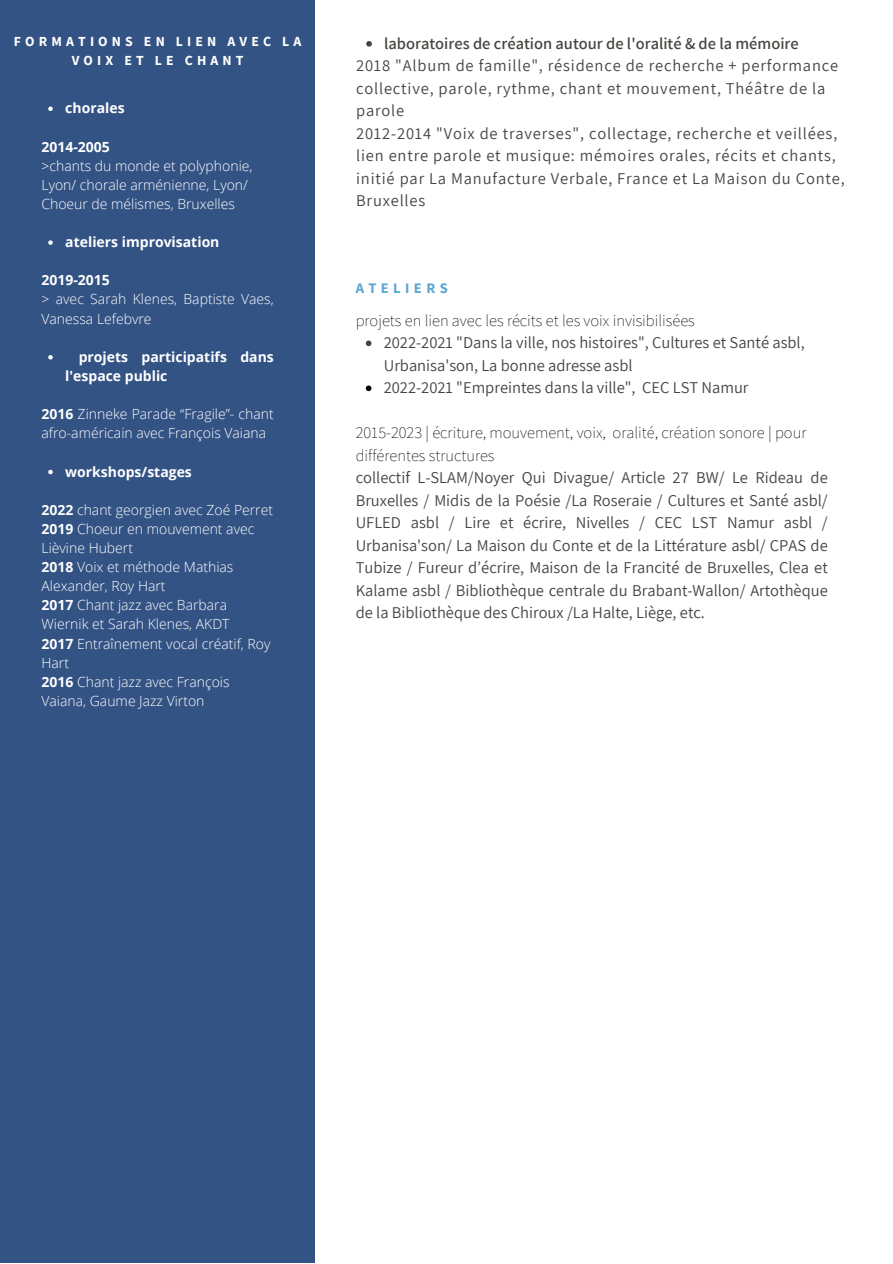
<style>
.page{position:relative;width:893px;height:1264px;background:#fff}
.page>*{position:absolute;margin:0;border:0;box-sizing:border-box;transform-origin:0 0}
.t1{font:16.5px/22.5px "Assistant";letter-spacing:.05em;color:#444440}
.t2{font:16.5px/22.5px "Assistant";color:#444440}
.t3{font:200 16.5px/22.5px "Assistant";color:#000}
.t4{font:600 16.5px "Assistant";color:#444440}
.t5{font:700 14.55px "Source Sans Pro";letter-spacing:.3em;color:#5ba7d1}
.t6{font:300 13.95px/19px "Open Sans";color:#fff}
.t7{font:700 13.95px/19px "Open Sans";color:#fff}
.t8{font:700 13.8px/18.9px "Source Sans Pro";letter-spacing:.3em;color:#fff;text-align:center}
.s1{font-weight:700}
</style>
<div class="page">
<div style="left:0;top:0;width:315px;height:1262px;background:#335384"></div>
<svg style="left:48px;top:106px;width:5px;height:5px"></svg>
<svg style="left:48px;top:240px;width:5px;height:5px"></svg>
<svg style="left:48px;top:355px;width:5px;height:4px"></svg>
<svg style="left:48px;top:470px;width:5px;height:4px"></svg>
<svg style="left:366px;top:340px;width:5px;height:6px"></svg>
<svg style="left:366px;top:385px;width:5px;height:6px"></svg>
<svg style="left:366px;top:41px;width:6px;height:6px"></svg>
<p class="t8" style="left:14px;top:32px;width:289px">FORMATIONS EN LIEN AVEC LA<br>VOIX ET LE CHANT</p>
<p class="t7" style="left:65px;top:98px;width:61px">chorales</p>
<p class="t7" style="left:41px;top:137px;width:70px">2014-2005</p>
<p class="t6" style="left:41px;top:156px;width:212px">&gt;chants du monde et polyphonie,<br>Lyon/ chorale arménienne, Lyon/<br>Choeur de mélismes, Bruxelles</p>
<p class="t7" style="left:65px;top:232px;width:156px">ateliers improvisation</p>
<p class="t7" style="left:41px;top:270px;width:70px">2019-2015</p>
<p class="t6" style="left:41px;top:289px;width:234px">&gt; avec Sarah Klenes, Baptiste Vaes,<br>Vanessa Lefebvre</p>
<p class="t7" style="left:65px;top:347px;width:210px;text-indent:13px">projets participatifs dans l'espace public</p>
<p class="t6" style="left:41px;top:404px;width:234px"><span class="s1">2016</span> Zinneke Parade “Fragile”- chant afro-américain avec François Vaiana</p>
<p class="t7" style="left:65px;top:461px;width:128px">workshops/stages</p>
<p class="t6" style="left:41px;top:500px;width:233px"><span class="s1">2022</span> chant georgien avec Zoé Perret</p>
<p class="t6" style="left:41px;top:519px;width:214px"><span class="s1">2019</span> Choeur en mouvement avec<br>Lièvine Hubert</p>
<p class="t6" style="left:41px;top:557px;width:193px"><span class="s1">2018</span> Voix et méthode Mathias<br>Alexander, Roy Hart</p>
<p class="t6" style="left:41px;top:595px;width:190px"><span class="s1">2017</span> Chant jazz avec Barbara<br>Wiernik et Sarah Klenes, AKDT</p>
<p class="t6" style="left:41px;top:633px;width:230px"><span class="s1">2017</span> Entraînement vocal créatif, Roy<br>Hart</p>
<p class="t6" style="left:41px;top:672px;width:189px"><span class="s1">2016</span> Chant jazz avec François<br>Vaiana, Gaume Jazz Virton</p>
<p class="t4" style="left:384px;top:32px;width:416px">laboratoires de création autour de l'oralité &amp; de la mémoire</p>
<p class="t1" style="left:356px;top:54px;width:483px">2018 "Album de famille", résidence de recherche + performance collective, parole, rythme, chant et mouvement, Théâtre de la parole</p>
<p class="t1" style="left:356px;top:121px;width:490px">2012-2014 "Voix de traverses", collectage, recherche et veillées, lien entre parole et musique: mémoires orales, récits et chants, initié par La Manufacture Verbale, France et La Maison du Conte, Bruxelles</p>
<p class="t5" style="left:355px;top:278px;width:94px">ATELIERS</p>
<p class="t3" style="left:355px;top:308px;width:340px">projets en lien avec les récits et les voix invisibilisées</p>
<p class="t2" style="left:384px;top:331px;width:422px">2022-2021 "Dans la ville, nos histoires", Cultures et Santé asbl,<br>Urbanisa'son, La bonne adresse asbl</p>
<p class="t2" style="left:384px;top:376px;width:366px">2022-2021 "Empreintes dans la ville", CEC LST Namur</p>
<p class="t3" style="left:355px;top:421px;width:452px">2015-2023 | écriture, mouvement, voix, oralité, création sonore | pour différentes structures</p>
<p class="t1" style="left:355px;top:466px;width:473px;text-align:justify">collectif L-SLAM/Noyer Qui Divague/ Article 27 BW/ Le Rideau de Bruxelles / Midis de la Poésie /La Roseraie / Cultures et Santé asbl/ UFLED asbl / Lire et écrire, Nivelles / CEC LST Namur asbl / Urbanisa'son/ La Maison du Conte et de la Littérature asbl/ CPAS de Tubize / Fureur d’écrire, Maison de la Francité de Bruxelles, Clea et Kalame asbl / Bibliothèque centrale du Brabant-Wallon/ Artothèque de la Bibliothèque des Chiroux /La Halte, Liège, etc.</p>
</div>
